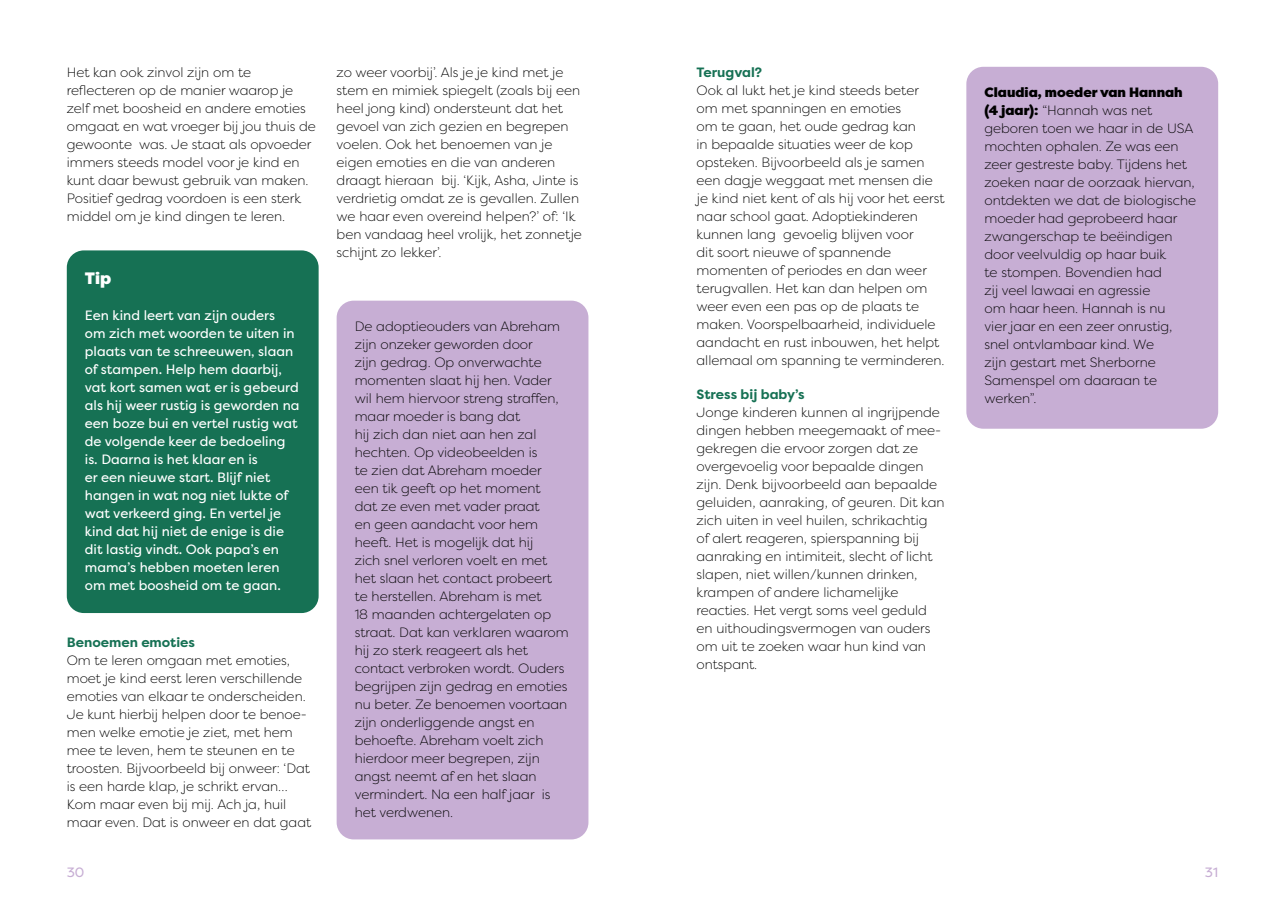
<style>
.page{position:relative;width:1285px;height:919px;background:#fff}
.page>*{position:absolute;margin:0;border:0;box-sizing:border-box;transform-origin:0 0}
.t1{font:900 16.5px "Filson Pro";color:#fff}
.t2{font:300 13.5px/18px "Filson Pro";color:#000}
.t3{font:13.5px/18px "Filson Pro";color:#fff}
.t4{font:700 13.5px "Filson Pro";color:#167154}
.t5{font:13.5px "Filson Pro";color:#c7aed4}
.s1{font-weight:900}
</style>
<div class="page">
<div style="left:67px;top:250px;width:251px;height:363px;background:#167154;border-radius:17px"></div>
<div style="left:336px;top:300px;width:252px;height:539px;background:#c7aed4;border-radius:17px"></div>
<div style="left:966px;top:67px;width:251px;height:361px;background:#c7aed4;border-radius:17px"></div>
<p class="t2" style="left:67px;top:63px;width:250px">Het kan ook zinvol zijn om te reflecteren op de manier waarop je zelf met boosheid en andere emoties omgaat en wat vroeger bij jou thuis de gewoonte was. Je staat als opvoeder immers steeds model voor je kind en kunt daar bewust gebruik van maken.<br>Positief gedrag voordoen is een sterk middel om je kind dingen te leren.</p>
<p class="t1" style="left:85px;top:267px;width:28px">Tip</p>
<p class="t3" style="left:85px;top:306px;width:216px">Een kind leert van zijn ouders<br>om zich met woorden te uiten in plaats van te schreeuwen, slaan of stampen. Help hem daarbij, vat kort samen wat er is gebeurd als hij weer rustig is geworden na een boze bui en vertel rustig wat de volgende keer de bedoeling is. Daarna is het klaar en is<br>er een nieuwe start. Blijf niet hangen in wat nog niet lukte of wat verkeerd ging. En vertel je kind dat hij niet de enige is die dit lastig vindt. Ook papa’s en mama’s hebben moeten leren om met boosheid om te gaan.</p>
<p class="t4" style="left:67px;top:634px;width:130px">Benoemen emoties</p>
<p class="t2" style="left:67px;top:651px;width:246px">Om te leren omgaan met emoties, moet je kind eerst leren verschillende emoties van elkaar te onderscheiden.<br>Je kunt hierbij helpen door te benoe&shy;men welke emotie je ziet, met hem mee te leven, hem te steunen en te troosten. Bijvoorbeeld bij onweer: ‘Dat is een harde klap, je schrikt ervan… Kom maar even bij mij. Ach ja, huil maar even. Dat is onweer en dat gaat</p>
<p class="t2" style="left:336px;top:63px;width:247px">zo weer voorbij’. Als je je kind met je stem en mimiek spiegelt (zoals bij een heel jong kind) ondersteunt dat het gevoel van zich gezien en begrepen voelen. Ook het benoemen van je eigen emoties en die van anderen draagt hieraan bij. ‘Kijk, Asha, Jinte is verdrietig omdat ze is gevallen. Zullen we haar even overeind helpen?’ of: ‘Ik ben vandaag heel vrolijk, het zonnetje schijnt zo lekker’.</p>
<p class="t2" style="left:354px;top:317px;width:215px">De adoptieouders van Abreham zijn onzeker geworden door<br>zijn gedrag. Op onverwachte momenten slaat hij hen. Vader wil hem hiervoor streng straffen, maar moeder is bang dat<br>hij zich dan niet aan hen zal hechten. Op videobeelden is<br>te zien dat Abreham moeder een tik geeft op het moment<br>dat ze even met vader praat<br>en geen aandacht voor hem heeft. Het is mogelijk dat hij<br>zich snel verloren voelt en met het slaan het contact probeert<br>te herstellen. Abreham is met<br>18 maanden achtergelaten op straat. Dat kan verklaren waarom hij zo sterk reageert als het contact verbroken wordt. Ouders begrijpen zijn gedrag en emoties nu beter. Ze benoemen voortaan zijn onderliggende angst en behoefte. Abreham voelt zich hierdoor meer begrepen, zijn angst neemt af en het slaan vermindert. Na een half jaar is het verdwenen.</p>
<p class="t4" style="left:696px;top:64px;width:67px">Terugval?</p>
<p class="t2" style="left:696px;top:81px;width:249px">Ook al lukt het je kind steeds beter<br>om met spanningen en emoties<br>om te gaan, het oude gedrag kan<br>in bepaalde situaties weer de kop opsteken. Bijvoorbeeld als je samen een dagje weggaat met mensen die je kind niet kent of als hij voor het eerst naar school gaat. Adoptiekinderen kunnen lang gevoelig blijven voor<br>dit soort nieuwe of spannende momenten of periodes en dan weer terugvallen. Het kan dan helpen om weer even een pas op de plaats te maken. Voorspelbaarheid, individuele aandacht en rust inbouwen, het helpt allemaal om spanning te verminderen.</p>
<p class="t4" style="left:696px;top:386px;width:110px">Stress bij baby’s</p>
<p class="t2" style="left:696px;top:403px;width:249px">Jonge kinderen kunnen al ingrijpende dingen hebben meegemaakt of mee&shy;gekregen die ervoor zorgen dat ze overgevoelig voor bepaalde dingen zijn. Denk bijvoorbeeld aan bepaalde geluiden, aanraking, of geuren. Dit kan zich uiten in veel huilen, schrikachtig<br>of alert reageren, spierspanning bij aanraking en intimiteit, slecht of licht slapen, niet willen/kunnen drinken, krampen of andere lichamelijke reacties. Het vergt soms veel geduld en uithoudingsvermogen van ouders om uit te zoeken waar hun kind van ontspant.</p>
<p class="t2" style="left:984px;top:83px;width:213px"><span class="s1">Claudia, moeder van Hannah (4 jaar):</span> “Hannah was net geboren toen we haar in de USA mochten ophalen. Ze was een zeer gestreste baby. Tijdens het zoeken naar de oorzaak hiervan, ontdekten we dat de biologische moeder had geprobeerd haar zwangerschap te beëindigen door veelvuldig op haar buik<br>te stompen. Bovendien had<br>zij veel lawaai en agressie<br>om haar heen. Hannah is nu<br>vier jaar en een zeer onrustig, snel ontvlambaar kind. We<br>zijn gestart met Sherborne<br>Samenspel om daaraan te werken”.</p>
<p class="t5" style="left:67px;top:863px;width:19px">30</p>
<p class="t5" style="left:1204px;top:863px;width:15px">31</p>
</div>
